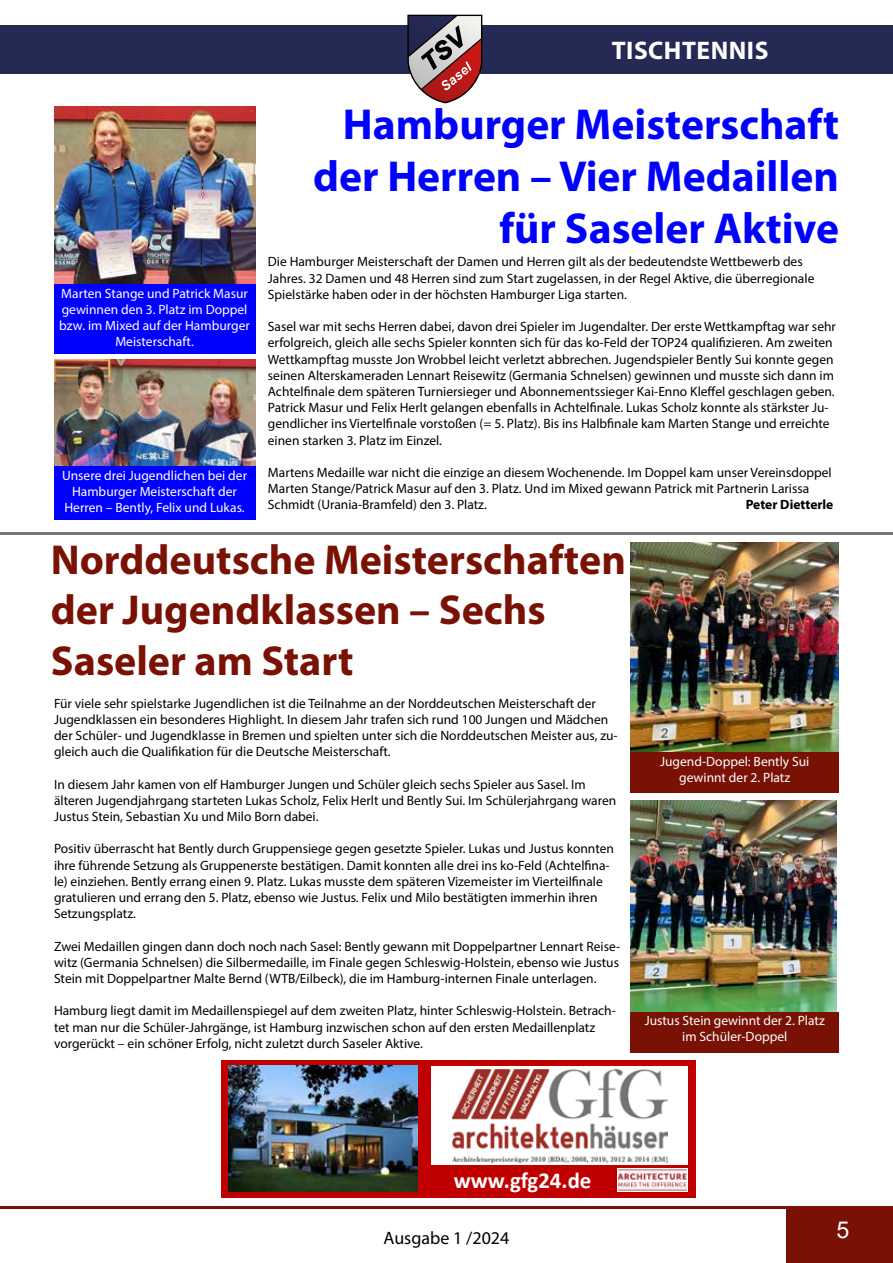
<style>
.page{position:relative;width:893px;height:1263px;background:#fff}
.page>*{position:absolute;margin:0;border:0;box-sizing:border-box;transform-origin:0 0}
.t1{font:700 43.5px/52.2px "Myriad Pro";color:#00f;text-align:right}
.t2{font:700 42px/50.4px "Myriad Pro";color:#791205}
.t3{font:700 25.5px "Myriad Pro";letter-spacing:.02em;color:#fff}
.t4{font:23.25px "Arial";color:#fff}
.t5{font:700 22.8px "Calibri";color:#fff}
.t6{font:18px "Myriad Pro";color:#000}
.t7{font:13.5px/16.2px "Myriad Pro";color:#000}
.t8{font:13.5px/16.2px "Myriad Pro";color:#fff;text-align:center}
.t9{font:700 13.5px "Myriad Pro";color:#000}
</style>
<div class="page">
<hr style="left:0;top:1206px;width:893px;height:3px;background:#791205">
<div style="left:0;top:26px;width:893px;height:48px;background:#242a54"></div>
<svg style="left:406px;top:15px;width:76px;height:88px"></svg>
<div style="left:787px;top:1208px;width:106px;height:55px;background:#791205"></div>
<img style="left:54px;top:359px;width:201px;height:108px">
<img style="left:54px;top:106px;width:201px;height:179px">
<div style="left:54px;top:285px;width:201px;height:69px;background:#00f"></div>
<div style="left:54px;top:467px;width:201px;height:53px;background:#00f"></div>
<hr style="left:0;top:531px;width:893px;height:3px;background:#777776">
<img style="left:631px;top:542px;width:208px;height:211px">
<img style="left:631px;top:800px;width:206px;height:212px">
<div style="left:631px;top:753px;width:208px;height:40px;background:#791205"></div>
<div style="left:631px;top:1012px;width:208px;height:40px;background:#791205"></div>
<div style="left:221px;top:1060px;width:475px;height:138px;background:#c00000"></div>
<img style="left:228px;top:1066px;width:189px;height:126px">
<img style="left:617px;top:1168px;width:71px;height:24px">
<div style="left:431px;top:1066px;width:257px;height:98px;background:#fff"></div>
<img style="left:452px;top:1070px;width:215px;height:92px">
<h3 class="t3" style="left:612px;top:34px;width:158px">TISCHTENNIS</h3>
<h1 class="t1" style="left:313px;top:97px;width:527px">Hamburger Meisterschaft der Herren – Vier Medaillen für Saseler Aktive</h1>
<p class="t7" style="left:268px;top:253px;width:548px">Die Hamburger Meisterschaft der Damen und Herren gilt als der bedeutendste Wettbewerb des<br>Jahres. 32 Damen und 48 Herren sind zum Start zugelassen, in der Regel Aktive, die überregionale<br>Spielstärke haben oder in der höchsten Hamburger Liga starten.</p>
<p class="t7" style="left:268px;top:318px;width:570px">Sasel war mit sechs Herren dabei, davon drei Spieler im Jugendalter. Der erste Wettkampftag war sehr erfolgreich, gleich alle sechs Spieler konnten sich für das ko-Feld der TOP24 qualifizieren. Am zweiten Wettkampftag musste Jon Wrobbel leicht verletzt abbrechen. Jugendspieler Bently Sui konnte gegen seinen Alterskameraden Lennart Reisewitz (Germania Schnelsen) gewinnen und musste sich dann im Achtelfinale dem späteren Turniersieger und Abonnementssieger Kai-Enno Kleffel geschlagen geben.<br>Patrick Masur und Felix Herlt gelangen ebenfalls in Achtelfinale. Lukas Scholz konnte als stärkster Ju&shy;gendlicher ins Viertelfinale vorstoßen (= 5. Platz). Bis ins Halbfinale kam Marten Stange und erreichte einen starken 3. Platz im Einzel.</p>
<p class="t7" style="left:268px;top:464px;width:565px">Martens Medaille war nicht die einzige an diesem Wochenende. Im Doppel kam unser Vereinsdoppel<br>Marten Stange/Patrick Masur auf den 3. Platz. Und im Mixed gewann Patrick mit Partnerin Larissa<br>Schmidt (Urania-Bramfeld) den 3. Platz.</p>
<p class="t8" style="left:59px;top:285px;width:192px">Marten Stange und Patrick Masur gewinnen den 3. Platz im Doppel bzw. im Mixed auf der Hamburger<br>Meisterschaft.</p>
<p class="t8" style="left:62px;top:467px;width:187px">Unsere drei Jugendlichen bei der<br>Hamburger Meisterschaft der<br>Herren – Bently, Felix und Lukas.</p>
<h2 class="t2" style="left:51px;top:533px;width:577px">Norddeutsche Meisterschaften der Jugendklassen – Sechs<br>Saseler am Start</h2>
<p class="t7" style="left:54px;top:695px;width:565px">Für viele sehr spielstarke Jugendlichen ist die Teilnahme an der Norddeutschen Meisterschaft der Jugendklassen ein besonderes Highlight. In diesem Jahr trafen sich rund 100 Jungen und Mädchen der Schüler- und Jugendklasse in Bremen und spielten unter sich die Norddeutschen Meister aus, zu&shy;gleich auch die Qualifikation für die Deutsche Meisterschaft.</p>
<p class="t7" style="left:54px;top:776px;width:564px">In diesem Jahr kamen von elf Hamburger Jungen und Schüler gleich sechs Spieler aus Sasel. Im älteren Jugendjahrgang starteten Lukas Scholz, Felix Herlt und Bently Sui. Im Schülerjahrgang waren<br>Justus Stein, Sebastian Xu und Milo Born dabei.</p>
<p class="t7" style="left:54px;top:840px;width:561px">Positiv überrascht hat Bently durch Gruppensiege gegen gesetzte Spieler. Lukas und Justus konnten ihre führende Setzung als Gruppenerste bestätigen. Damit konnten alle drei ins ko-Feld (Achtelfina&shy;le) einziehen. Bently errang einen 9. Platz. Lukas musste dem späteren Vizemeister im Vierteilfinale gratulieren und errang den 5. Platz, ebenso wie Justus. Felix und Milo bestätigten immerhin ihren Setzungsplatz.</p>
<p class="t7" style="left:54px;top:938px;width:568px;text-align:justify">Zwei Medaillen gingen dann doch noch nach Sasel: Bently gewann mit Doppelpartner Lennart Reise&shy;witz (Germania Schnelsen) die Silbermedaille, im Finale gegen Schleswig-Holstein, ebenso wie Justus Stein mit Doppelpartner Malte Bernd (WTB/Eilbeck), die im Hamburg-internen Finale unterlagen.</p>
<p class="t7" style="left:54px;top:1002px;width:563px">Hamburg liegt damit im Medaillenspiegel auf dem zweiten Platz, hinter Schleswig-Holstein. Betrach&shy;tet man nur die Schüler-Jahrgänge, ist Hamburg inzwischen schon auf den ersten Medaillenplatz vorgerückt – ein schöner Erfolg, nicht zuletzt durch Saseler Aktive.</p>
<p class="t9" style="left:746px;top:496px;width:89px">Peter Dietterle</p>
<p class="t8" style="left:660px;top:753px;width:151px">Jugend-Doppel: Bently Sui gewinnt der 2. Platz</p>
<p class="t8" style="left:645px;top:1012px;width:182px">Justus Stein gewinnt der 2. Platz im Schüler-Doppel</p>
<h3 class="t5" style="left:454px;top:1166px;width:139px">www.gfg24.de</h3>
<h3 class="t6" style="left:384px;top:1226px;width:127px">Ausgabe 1 /2024</h3>
<h3 class="t4" style="left:836px;top:1214px;width:14px">5</h3>
</div>
